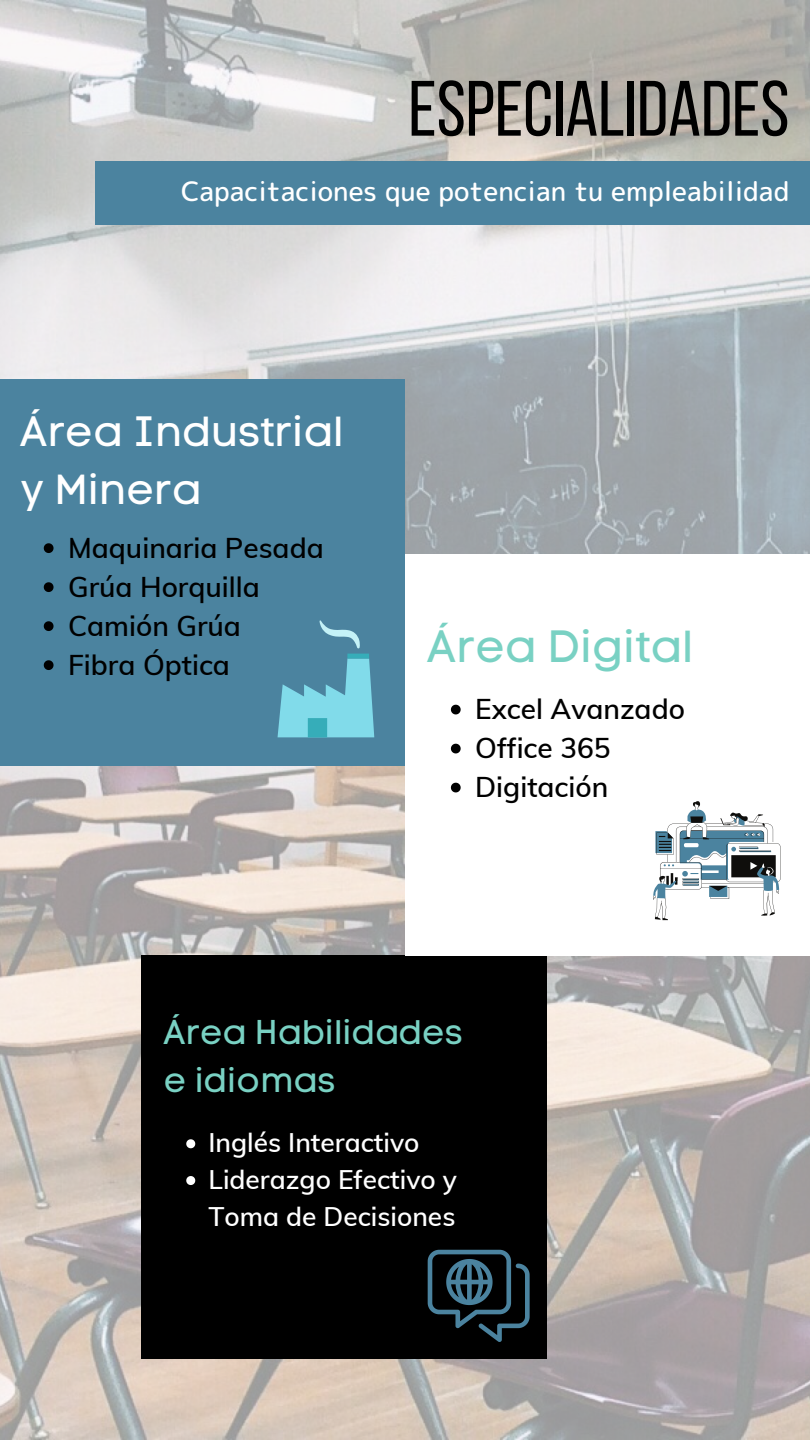
<style>
.page{position:relative;width:810px;height:1440px;background:#fff}
.page>*{position:absolute;margin:0;border:0;box-sizing:border-box;transform-origin:0 0}
.t1{font:78.3px "Bebas Neue";color:#000}
.t2{font:44.8px "Code Pro Normal LC";color:#79d1c3}
.t3{font:42px/58.5px "Code Pro Normal LC";color:#fff}
.t4{font:34.1px/47.2px "Code Pro Normal LC";color:#79d1c3}
.t5{font:600 28px "Muli";color:#000}
.t6{font:26.7px "rounded mplus 1 p medium";color:#fff}
.t7{font:600 26.3px/36.8px "Muli";color:#fff}
</style>
<div class="page">
<img style="left:0;top:0;width:810px;height:1440px">
<div style="left:141px;top:955px;width:405px;height:404px;background:#000"></div>
<div style="left:405px;top:554px;width:405px;height:402px;background:#fff"></div>
<div style="left:0;top:379px;width:405px;height:387px;background:#4b839f"></div>
<div style="left:96px;top:161px;width:714px;height:64px;background:#4b839f"></div>
<svg style="left:278px;top:620px;width:96px;height:117px"></svg>
<svg style="left:653px;top:801px;width:128px;height:119px"></svg>
<svg style="left:428px;top:1250px;width:102px;height:92px"></svg>
<svg style="left:44px;top:543px;width:10px;height:10px"></svg>
<svg style="left:44px;top:582px;width:10px;height:10px"></svg>
<svg style="left:44px;top:621px;width:10px;height:10px"></svg>
<svg style="left:44px;top:660px;width:10px;height:10px"></svg>
<svg style="left:451px;top:705px;width:10px;height:9px"></svg>
<svg style="left:451px;top:744px;width:10px;height:9px"></svg>
<svg style="left:451px;top:783px;width:10px;height:9px"></svg>
<svg style="left:186px;top:1139px;width:9px;height:9px"></svg>
<svg style="left:186px;top:1176px;width:9px;height:9px"></svg>
<p class="t1" style="left:409px;top:77px;width:382px">ESPECIALIDADES</p>
<p class="t6" style="left:181px;top:173px;width:610px">Capacitaciones que potencian tu empleabilidad</p>
<p class="t3" style="left:21px;top:402px;width:324px">Área Industrial y Minera</p>
<p class="t5" style="left:68px;top:529px;width:257px">Maquinaria Pesada</p>
<p class="t5" style="left:68px;top:568px;width:193px">Grúa Horquilla</p>
<p class="t5" style="left:68px;top:607px;width:174px">Camión Grúa</p>
<p class="t5" style="left:68px;top:646px;width:163px">Fibra Óptica</p>
<p class="t2" style="left:428px;top:620px;width:267px">Área Digital</p>
<p class="t5" style="left:475px;top:691px;width:211px">Excel Avanzado</p>
<p class="t5" style="left:475px;top:730px;width:137px">Office 365</p>
<p class="t5" style="left:475px;top:769px;width:135px">Digitación</p>
<p class="t4" style="left:164px;top:1009px;width:300px">Área Habilidades e idiomas</p>
<p class="t7" style="left:208px;top:1124px;width:212px">Inglés Interactivo</p>
<p class="t7" style="left:208px;top:1160px;width:250px">Liderazgo Efectivo y<br>Toma de Decisiones</p>
</div>
